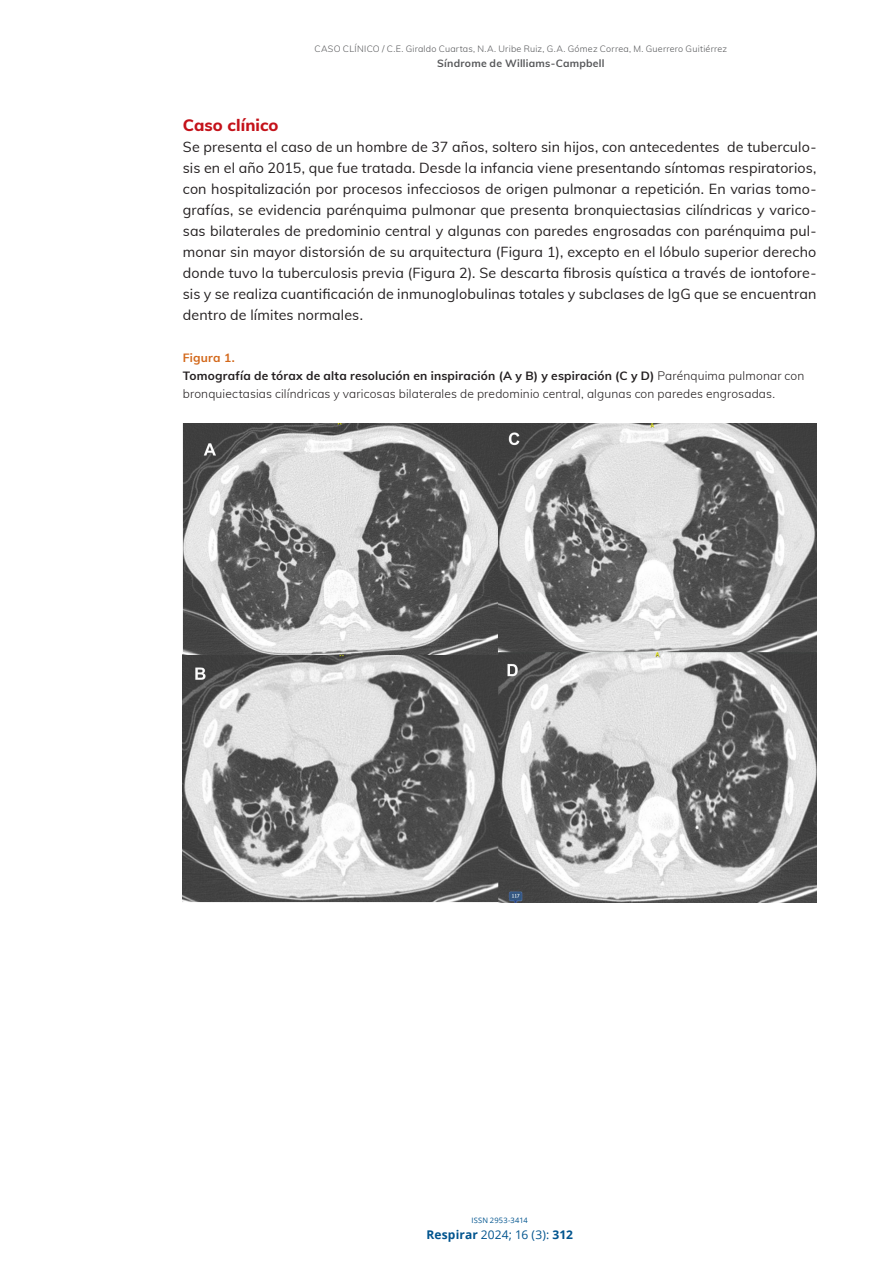
<style>
.page{position:relative;width:893px;height:1263px;background:#fff}
.page>*{position:absolute;margin:0;border:0;box-sizing:border-box;transform-origin:0 0}
.sub1{font:800 16.5px "Muli";letter-spacing:.005em;color:#c4121a}
.primero_seco{font:14.25px/21px "Muli";letter-spacing:.01em;color:#231f20;text-align:justify}
.tabla_1{font:300 12px/18px "Muli";letter-spacing:.01em;color:#231f20}
.t1{font:700 12px "Open Sans";letter-spacing:.01em;color:#00548e}
.tabla_1_tit{font:700 12px "Muli";letter-spacing:.015em;color:#d3681a}
.t2{font:700 10.5px "Muli";letter-spacing:.02em;color:#57585a}
.t3{font:300 9px "Muli";letter-spacing:.025em;color:#57585a}
.t4{font:7.5px "Open Sans";letter-spacing:.025em;color:#00548e}
.s1{font-weight:700}
.s2{font-weight:400}
</style>
<div class="page">
<img style="left:183px;top:423px;width:634px;height:479px">
<p class="t3" style="left:315px;top:43px;width:414px">CASO CLÍNICO / C.E. Giraldo Cuartas, N.A. Uribe Ruiz, G.A. Gómez Correa, M. Guerrero Guitiérrez</p>
<p class="t2" style="left:437px;top:56px;width:169px">Síndrome de Williams-Campbell</p>
<p class="sub1" style="left:183px;top:113px;width:97px">Caso clínico</p>
<p class="primero_seco" style="left:183px;top:136px;width:635px">Se presenta el caso de un hombre de 37 años, soltero sin hijos, con antecedentes de tuberculo&shy;sis en el año 2015, que fue tratada. Desde la infancia viene presentando síntomas respiratorios, con hospitalización por procesos infecciosos de origen pulmonar a repetición. En varias tomo&shy;grafías, se evidencia parénquima pulmonar que presenta bronquiectasias cilíndricas y varico&shy;sas bilaterales de predominio central y algunas con paredes engrosadas con parénquima pul&shy;monar sin mayor distorsión de su arquitectura (Figura 1), excepto en el lóbulo superior derecho donde tuvo la tuberculosis previa (Figura 2). Se descarta fibrosis quística a través de iontofore&shy;sis y se realiza cuantificación de inmunoglobulinas totales y subclases de IgG que se encuentran dentro de límites normales.</p>
<p class="tabla_1_tit" style="left:183px;top:349px;width:53px">Figura 1.</p>
<p class="tabla_1" style="left:183px;top:366px;width:623px"><span class="s1">Tomografía de tórax de alta resolución en inspiración (A y B) y espiración (C y D)</span> Parénquima pulmonar con bronquiectasias cilíndricas y varicosas bilaterales de predominio central, algunas con paredes engrosadas.</p>
<p class="t4" style="left:471px;top:1215px;width:58px">ISSN 2953-3414</p>
<p class="t1" style="left:426px;top:1226px;width:148px">Respirar <span class="s2">2024; 16 (3):</span> 312</p>
</div>
